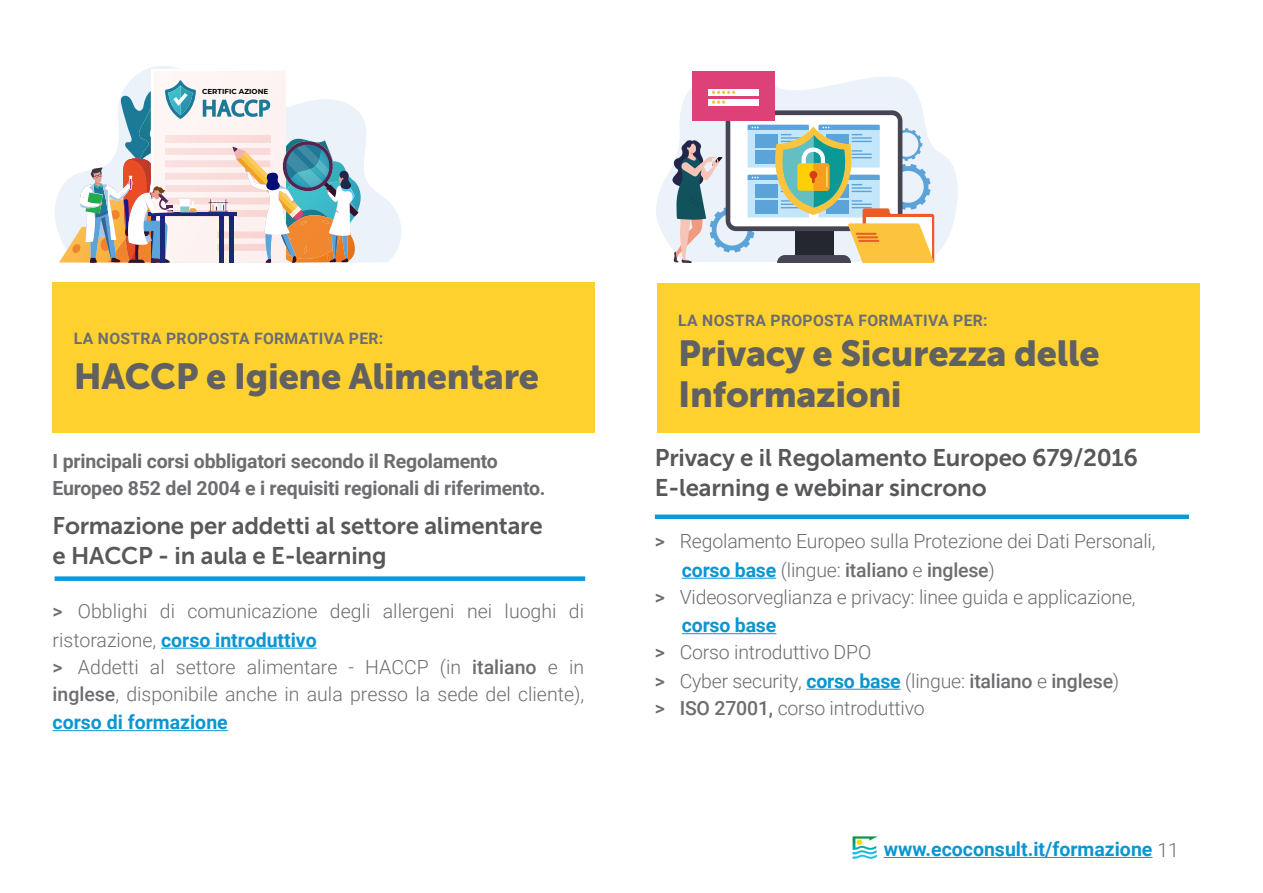
<style>
.page{position:relative;width:1263px;height:893px;background:#fff}
.page>*{position:absolute;margin:0;border:0;box-sizing:border-box;transform-origin:0 0}
.t1{font:36px/40.5px "Museo Sans 900";letter-spacing:-.01em;color:#616161}
.t2{font:24px/30px "Museo Sans 700";letter-spacing:-.01em;color:#57585a}
.t3{font:300 19.5px/28.5px "Roboto";letter-spacing:-.01em;color:#6c6d70}
.t4{font:700 19.5px "Roboto";letter-spacing:-.01em;color:#6c6d70}
.t5{font:700 19.5px "Roboto";color:#0a96d1}
.t6{font:700 15.75px "Roboto";letter-spacing:.02em;color:#6c6d70}
.t7{font:700 7.2px "Montserrat";color:#000}
.s1{font-weight:500}
.s2{font-weight:700;color:#0a96d1}
.s3{font-weight:300;color:#6c6d70}
</style>
<div class="page">
<hr style="left:884px;top:857px;width:268px;height:1px;background:#0a96d1">
<img style="left:853px;top:836px;width:23px;height:23px">
<svg style="left:55px;top:66px;width:346px;height:197px"></svg>
<img style="left:59px;top:199px;width:13px;height:63px">
<img style="left:358px;top:161px;width:3px;height:64px">
<svg style="left:72px;top:69px;width:286px;height:194px"></svg>
<svg style="left:656px;top:71px;width:302px;height:191px"></svg>
<div style="left:692px;top:72px;width:83px;height:49px;background:#de4078"></div>
<div style="left:708px;top:89px;width:50px;height:6px;background:#fff"></div>
<svg style="left:712px;top:91px;width:24px;height:3px"></svg>
<div style="left:708px;top:99px;width:50px;height:6px;background:#fff"></div>
<svg style="left:712px;top:100px;width:13px;height:4px"></svg>
<svg style="left:666px;top:110px;width:268px;height:153px"></svg>
<hr style="left:161px;top:648px;width:156px;height:1px;background:#0a96d1">
<hr style="left:53px;top:730px;width:175px;height:1px;background:#0a96d1">
<div style="left:55px;top:576px;width:530px;height:5px;background:#099ad9"></div>
<div style="left:53px;top:283px;width:542px;height:150px;background:#ffd12e"></div>
<hr style="left:682px;top:578px;width:94px;height:1px;background:#0a96d1">
<hr style="left:682px;top:633px;width:94px;height:1px;background:#0a96d1">
<hr style="left:806px;top:689px;width:95px;height:1px;background:#0a96d1">
<div style="left:655px;top:514px;width:534px;height:5px;background:#099ad9"></div>
<div style="left:657px;top:283px;width:543px;height:150px;background:#ffd12e"></div>
<p class="t7" style="left:202px;top:86px;width:68px">CERTIFIC AZIONE</p>
<p class="t6" style="left:74px;top:327px;width:311px">LA NOSTRA PROPOSTA FORMATIVA PER:</p>
<p class="t1" style="left:74px;top:356px;width:467px">HACCP e Igiene Alimentare</p>
<p class="t4" style="left:53px;top:448px;width:447px">I principali corsi obbligatori secondo il Regolamento</p>
<p class="t4" style="left:53px;top:475px;width:494px">Europeo 852 del 2004 e i requisiti regionali di riferimento.</p>
<p class="t2" style="left:53px;top:511px;width:492px">Formazione per addetti al settore alimentare</p>
<p class="t2" style="left:53px;top:541px;width:335px">e HACCP - in aula e E-learning</p>
<p class="t3" style="left:53px;top:596px;width:533px"><span class="s1">&gt;</span> Obblighi di comunicazione degli allergeni nei luoghi di ristorazione, <span class="s2">corso introduttivo</span></p>
<p class="t3" style="left:53px;top:652px;width:533px;line-height:27.8px;text-align:justify"><span class="s1">&gt;</span> Addetti al settore alimentare - HACCP (in <span class="s1">italiano</span> e in <span class="s1">inglese</span>, disponibile anche in aula presso la sede del cliente), <span class="s2">corso di formazione</span></p>
<p class="t6" style="left:678px;top:309px;width:311px">LA NOSTRA PROPOSTA FORMATIVA PER:</p>
<p class="t1" style="left:678px;top:333px;width:423px">Privacy e Sicurezza delle<br>Informazioni</p>
<p class="t2" style="left:655px;top:442px;width:485px">Privacy e il Regolamento Europeo 679/2016<br>E-learning e webinar sincrono</p>
<p class="t3" style="left:682px;top:526px;width:475px;text-indent:-27px"><span class="s1">&gt;</span> Regolamento Europeo sulla Protezione dei Dati Personali, <span class="s2">corso base</span> (lingue: <span class="s1">italiano</span> e <span class="s1">inglese</span>)</p>
<p class="t3" style="left:682px;top:582px;width:455px;text-indent:-27px"><span class="s1">&gt;</span> Videosorveglianza e privacy: linee guida e applicazione, <span class="s2">corso base</span></p>
<p class="t3" style="left:655px;top:637px;width:218px"><span class="s1">&gt;</span> Corso introduttivo DPO</p>
<p class="t3" style="left:655px;top:666px;width:466px"><span class="s1">&gt;</span> Cyber security, <span class="s2">corso base</span> (lingue: <span class="s1">italiano</span> e <span class="s1">inglese</span>)</p>
<p class="t3" style="left:655px;top:693px;width:271px"><span class="s1">&gt; ISO 27001,</span> corso introduttivo</p>
<p class="t5" style="left:884px;top:835px;width:297px">www.ecoconsult.it/formazione <span class="s3">11</span></p>
</div>
